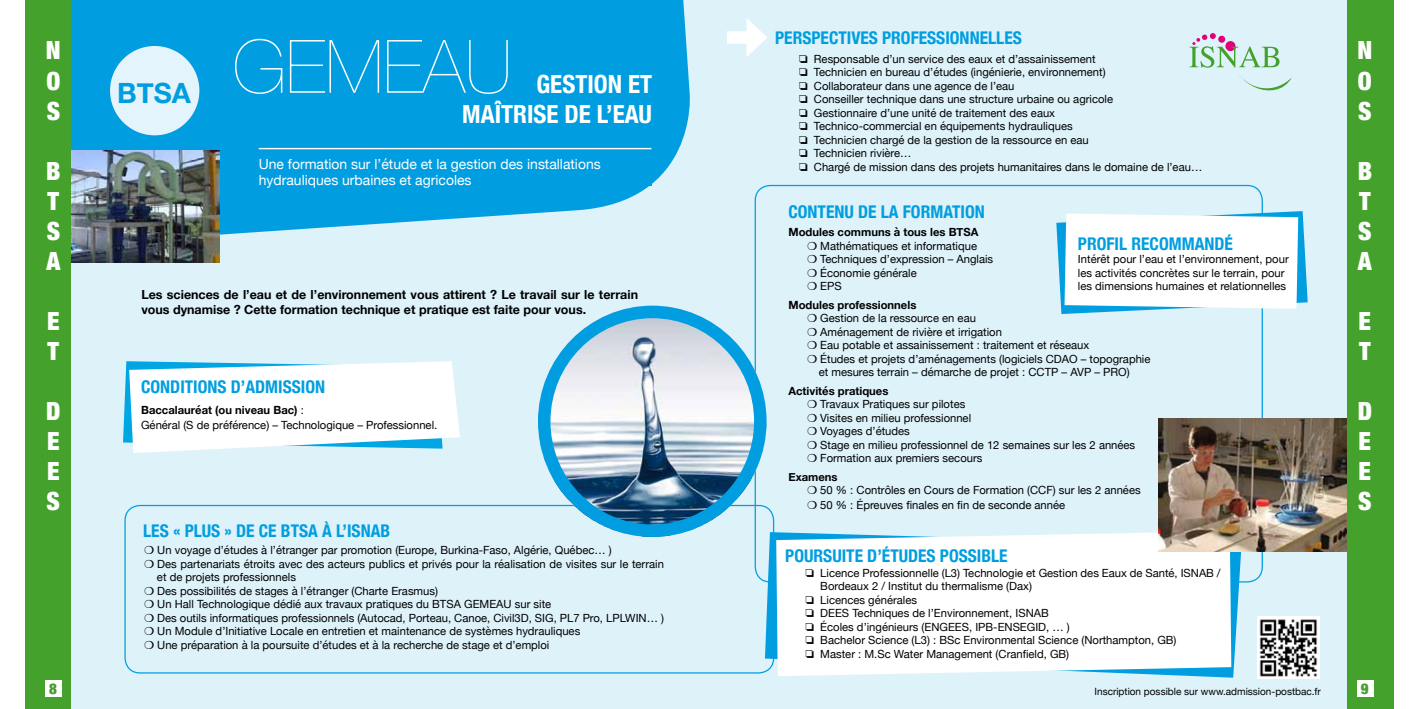
<style>
.page{position:relative;width:1418px;height:709px;background:#fff}
.page>*{position:absolute;margin:0;border:0;box-sizing:border-box;transform-origin:0 0}
.t1{font:200 73.75px "Helvetica Neue";color:#fff}
.t2{font:700 27.88px "Helvetica Neue";color:#009ee0}
.t3{font:900 condensed 25px/30px "Helvetica Neue";color:#fff;text-align:justify}
.t4{font:700 condensed 25px/30px "Helvetica Neue";color:#fff;text-align:right}
.t5{font:700 condensed 17.5px "Helvetica Neue";color:#009ee0}
.t6{font:900 condensed 15px "Helvetica Neue";color:#44a12b}
.t7{font:13.88px/16.8px "Helvetica Neue";color:#fff}
.t8{font:700 12.5px/15px "Helvetica Neue";color:#000}
.t9{font:11.25px/13.5px "Helvetica Neue";color:#000}
.t10{font:700 11.25px "Helvetica Neue";color:#000}
.t11{font:10px "Helvetica Neue";color:#000}
.s1{font-weight:700}
.s2{font-family:"MS Mincho"}
</style>
<div class="page">
<div style="left:70px;top:0;width:1321px;height:709px;background:#def2fa"></div>
<svg style="left:71px;top:0;width:619px;height:235px;background:#1da9e3"></svg>
<img style="left:71px;top:150px;width:149px;height:112px">
<div style="left:25px;top:0;width:46px;height:709px;background:#44a12b"></div>
<div style="left:45px;top:680px;width:16px;height:16px;background:#fff"></div>
<img style="left:1257px;top:616px;width:62px;height:63px">
<svg style="left:123px;top:361px;width:337px;height:92px;background:#eaf7fc"></svg>
<div style="left:124px;top:505px;width:650px;height:168px;border:1px solid #009ee0;border-radius:15px"></div>
<svg style="left:1056px;top:211px;width:251px;height:103px;background:#e6f5fb"></svg>
<svg style="left:765px;top:532px;width:476px;height:145px;fill:#009ee0"></svg>
<div style="left:776px;top:532px;width:455px;height:144px;background:#fff"></div>
<img style="left:538px;top:306px;width:228px;height:231px">
<div style="left:538px;top:306px;width:228px;height:231px;border:12px solid #009ee0;border-radius:50%"></div>
<div style="left:727px;top:31px;width:27px;height:13px;background:#fff"></div>
<svg style="left:746px;top:18px;width:21px;height:39px"></svg>
<img style="left:1158px;top:418px;width:188px;height:133px">
<div style="left:1346px;top:0;width:47px;height:709px;background:#44a12b"></div>
<div style="left:1356px;top:680px;width:17px;height:16px;background:#fff"></div>
<svg style="left:1239px;top:74px;width:52px;height:17px"></svg>
<svg style="left:1189px;top:33px;width:90px;height:35px"></svg>
<div style="left:110px;top:46px;width:89px;height:89px;background:#e4f4fc;border-radius:50%"></div>
<div style="left:259px;top:155px;width:392px;height:30px;background:#009ee0"></div>
<hr style="left:259px;top:148px;width:392px;height:1px;background:#fff">
<div style="left:233px;top:25px;width:328px;height:107px;background:#009ee0"></div>
<h3 class="t3" style="left:46px;top:34px;width:16px">N O S</h3>
<h3 class="t3" style="left:46px;top:154px;width:16px">B T S A</h3>
<h3 class="t3" style="left:47px;top:304px;width:14px">E<br>T</h3>
<h3 class="t3" style="left:46px;top:394px;width:15px">D E E S</h3>
<h3 class="t6" style="left:49px;top:676px;width:9px">8</h3>
<h2 class="t2" style="left:117px;top:71px;width:75px">BTSA</h2>
<h1 class="t1" style="left:233px;top:9px;width:280px">GEMEAU</h1>
<h3 class="t4" style="left:536px;top:67px;width:52px">GESTION</h3>
<h3 class="t4" style="left:462px;top:67px;width:191px">ET<br>MAÎTRI SE DE L’EAU</h3>
<p class="t7" style="left:259px;top:156px;width:343px">Une formation sur l’étude et la gestion des installations hydrauliques urbaines et agricoles</p>
<p class="t8" style="left:141px;top:287px;width:498px">Les sciences de l’eau et de l’environnement vous attirent ? Le travail sur le terrain vous dynamise ? Cette formation technique et pratique est faite pour vous.</p>
<h3 class="t5" style="left:141px;top:373px;width:48px">CONDITION</h3>
<h3 class="t5" style="left:217px;top:373px;width:92px">S D’ADMISSION</h3>
<p class="t9" style="left:141px;top:403px;width:298px;line-height:15px"><span class="s1">Baccalauréat (ou niveau Bac)</span> :<br>Général (S de préférence) – Technologique – Professionnel.</p>
<h3 class="t5" style="left:143px;top:516px;width:52px">LES « PLUS</h3>
<h3 class="t5" style="left:224px;top:516px;width:147px">» DE CE BTSA À L’ISNAB</h3>
<p class="t9" style="left:143px;top:544px;width:470px"><span class="s2">❍</span> Un voyage d’études à l’étranger par promotion (Europe, Burkina-Faso, Algérie, Québec… )</p>
<p class="t9" style="left:143px;top:558px;width:522px"><span class="s2">❍</span> Des partenariats étroits avec des acteurs publics et privés pour la réalisation de visites sur le terrain</p>
<p class="t9" style="left:157px;top:571px;width:140px">et de projets professionnels</p>
<p class="t9" style="left:143px;top:585px;width:296px"><span class="s2">❍</span> Des possibilités de stages à l’étranger (Charte Erasmus)</p>
<p class="t9" style="left:143px;top:598px;width:409px"><span class="s2">❍</span> Un Hall Technologique dédié aux travaux pratiques du BTSA GEMEAU sur site</p>
<p class="t9" style="left:143px;top:612px;width:522px"><span class="s2">❍</span> Des outils informatiques professionnels (Autocad, Porteau, Canoe, Civil3D, SIG, PL7 Pro, LPLWIN… )</p>
<p class="t9" style="left:143px;top:625px;width:438px"><span class="s2">❍</span> Un Module d’Initiative Locale en entretien et maintenance de systèmes hydrauliques</p>
<p class="t9" style="left:143px;top:639px;width:408px"><span class="s2">❍</span> Une préparation à la poursuite d’études et à la recherche de stage et d’emploi</p>
<h3 class="t5" style="left:775px;top:23px;width:180px">PERSPECTIVES PROFESSIONN</h3>
<h3 class="t5" style="left:979px;top:23px;width:44px">ELLES</h3>
<p class="t9" style="left:797px;top:52px;width:406px"><span class="s2">❏</span> Responsable d’un service des eaux et d’assainissement<br><span class="s2">❏</span> Technicien en bureau d’études (ingénierie, environnement)<br><span class="s2">❏</span> Collaborateur dans une agence de l’eau<br><span class="s2">❏</span> Conseiller technique dans une structure urbaine ou agricole<br><span class="s2">❏</span> Gestionnaire d’une unité de traitement des eaux<br><span class="s2">❏</span> Technico-commercial en équipements hydrauliques<br><span class="s2">❏</span> Technicien chargé de la gestion de la ressource en eau<br><span class="s2">❏</span> Technicien rivière…<br><span class="s2">❏</span> Chargé de mission dans des projets humanitaires dans le domaine de l’eau…</p>
<h3 class="t5" style="left:788px;top:197px;width:125px">CONTENU DE LA FORMATION</h3>
<p class="t9" style="left:806px;top:226px;width:189px;text-indent:-18px"><span class="s1">Modules communs à tous les BTSA<br></span><span class="s2">❍</span> Mathématiques et informatique<br><span class="s2">❍</span> Techniques d’expression – Anglais <span class="s2">❍</span> Économie générale<br><span class="s2">❍</span> EPS</p>
<p class="t10" style="left:788px;top:296px;width:129px">Modules professionnels</p>
<p class="t9" style="left:806px;top:312px;width:171px"><span class="s2">❍</span> Gestion de la ressource en eau</p>
<p class="t9" style="left:806px;top:325px;width:197px"><span class="s2">❍</span> Aménagement de rivière et irrigation</p>
<p class="t9" style="left:806px;top:339px;width:285px"><span class="s2">❍</span> Eau potable et assainissement : traitement et réseaux</p>
<p class="t9" style="left:806px;top:352px;width:346px"><span class="s2">❍</span> Études et projets d’aménagements (logiciels CDAO – topographie</p>
<p class="t9" style="left:818px;top:366px;width:312px">et mesures terrain – démarche de projet : CCTP – AVP – PRO)</p>
<p class="t9" style="left:806px;top:384px;width:330px;text-indent:-18px"><span class="s1">Activités pratiques<br></span><span class="s2">❍</span> Travaux Pratiques sur pilotes<br><span class="s2">❍</span> Visites en milieu professionnel<br><span class="s2">❍</span> Voyages d’études<br><span class="s2">❍</span> Stage en milieu professionnel de 12 semaines sur les 2 années <span class="s2">❍</span> Formation aux premiers secours</p>
<p class="t9" style="left:806px;top:470px;width:336px;text-indent:-18px"><span class="s1">Examens<br></span><span class="s2">❍</span> 50 % : Contrôles en Cours de Formation (CCF) sur les 2 années</p>
<p class="t9" style="left:806px;top:499px;width:260px"><span class="s2">❍</span> 50 % : Épreuves finales en fin de seconde année</p>
<h3 class="t5" style="left:1077px;top:229px;width:9px">PROFI</h3>
<h3 class="t5" style="left:1119px;top:229px;width:43px">L RECOMMAN</h3>
<h3 class="t5" style="left:1214px;top:229px;width:20px">DÉ</h3>
<p class="t9" style="left:1077px;top:253px;width:212px">Intérêt pour l’eau et l’environnement, pour les activités concrètes sur le terrain, pour les dimensions humaines et relationnelles</p>
<h3 class="t5" style="left:785px;top:541px;width:224px">POURSUITE D’ÉTUDES POSSIBLE</h3>
<p class="t9" style="left:804px;top:566px;width:418px"><span class="s2">❏</span> Licence Professionnelle (L3) Technologie et Gestion des Eaux de Santé, ISNAB /</p>
<p class="t9" style="left:820px;top:580px;width:213px">Bordeaux 2 / Institut du thermalisme (Dax)</p>
<p class="t9" style="left:804px;top:593px;width:114px"><span class="s2">❏</span> Licences générales</p>
<p class="t9" style="left:804px;top:607px;width:246px"><span class="s2">❏</span> DEES Techniques de l’Environnement, ISNAB</p>
<p class="t9" style="left:804px;top:620px;width:267px"><span class="s2">❏</span> Écoles d’ingénieurs (ENGEES, IPB-ENSEGID, … )</p>
<p class="t9" style="left:804px;top:634px;width:374px"><span class="s2">❏</span> Bachelor Science (L3) : BSc Environmental Science (Northampton, GB)</p>
<p class="t9" style="left:804px;top:647px;width:267px"><span class="s2">❏</span> Master : M.Sc Water Management (Cranfield, GB)</p>
<p class="t11" style="left:1094px;top:683px;width:228px">Inscription possible sur www.admission-postbac.fr</p>
<h3 class="t3" style="left:1357px;top:34px;width:16px">N O S</h3>
<h3 class="t3" style="left:1357px;top:154px;width:16px">B T S A</h3>
<h3 class="t3" style="left:1358px;top:304px;width:14px">E<br>T</h3>
<h3 class="t3" style="left:1357px;top:394px;width:15px">D E E S</h3>
<h3 class="t6" style="left:1360px;top:676px;width:9px">9</h3>
</div>
